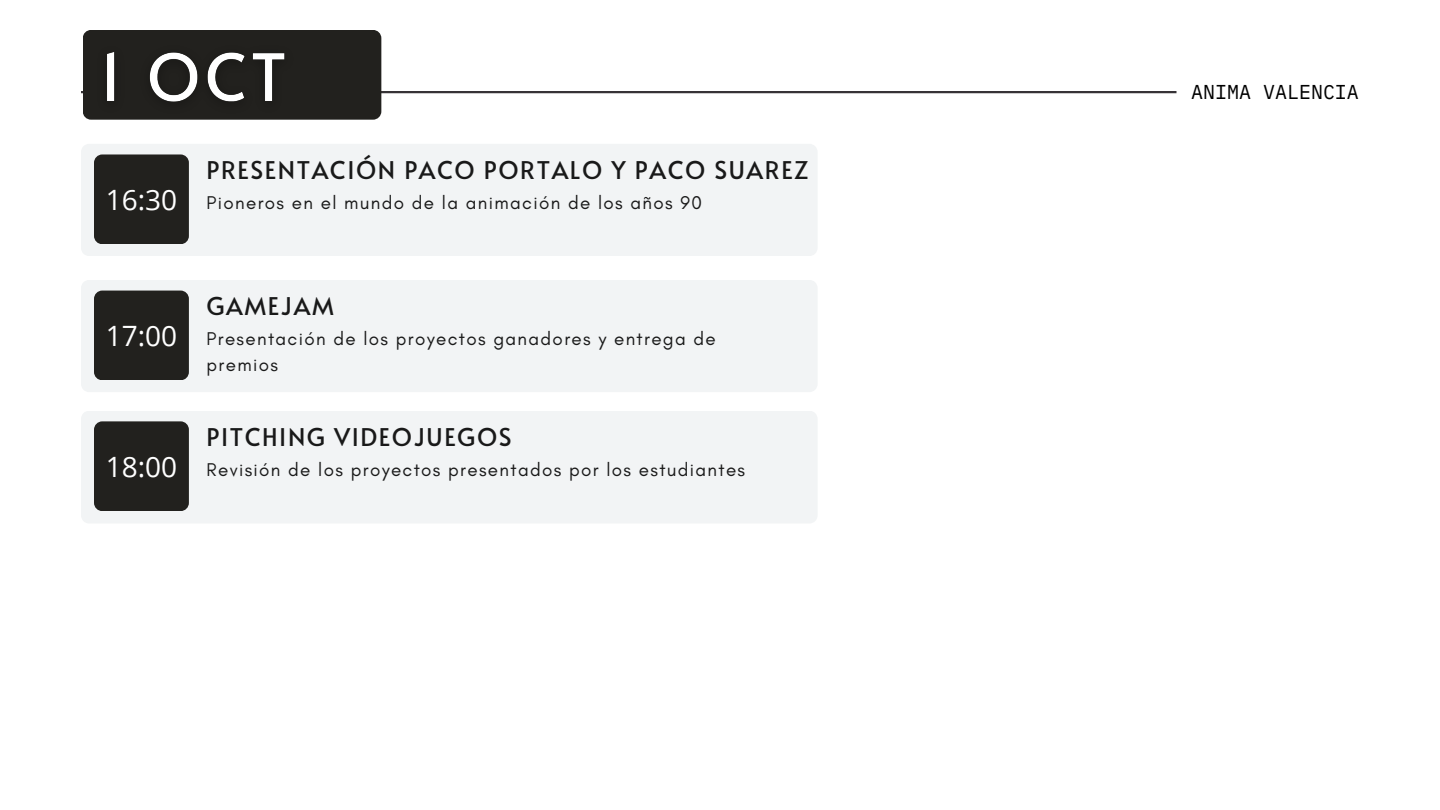
<style>
.page{position:relative;width:1440px;height:810px;background:#fff}
.page>*{position:absolute;margin:0;border:0;box-sizing:border-box;transform-origin:0 0}
.t1{font:28px "Open Sans";color:#fff}
.t2{font:24.4px "Alata";letter-spacing:.065em;color:#191919}
.t3{font:20px "IBM Plex Mono";color:#000}
.t4{font:18.8px/25.9px "Glacial Indifference";letter-spacing:.07em;color:#191919}
</style>
<div class="page">
<div style="left:81px;top:144px;width:736px;height:112px;background:#f2f4f5"></div>
<hr style="left:81px;top:91px;width:1096px;height:2px;background:#363336">
<div style="left:83px;top:30px;width:298px;height:90px;background:#22211e;border-radius:8px"></div>
<img style="left:91px;top:52px;width:210px;height:68px">
<div style="left:94px;top:154px;width:95px;height:90px;background:#22211e;border-radius:8px"></div>
<div style="left:81px;top:280px;width:736px;height:112px;background:#f2f4f5"></div>
<div style="left:94px;top:291px;width:95px;height:89px;background:#22211e;border-radius:8px"></div>
<div style="left:81px;top:411px;width:736px;height:112px;background:#f2f4f5"></div>
<div style="left:94px;top:421px;width:95px;height:90px;background:#22211e;border-radius:8px"></div>
<h4 class="t3" style="left:1191px;top:79px;width:169px">ANIMA VALENCIA</h4>
<p class="t2" style="left:207px;top:152px;width:603px">PRESENTACIÓN PACO PORTALO Y PACO SUAREZ</p>
<h3 class="t1" style="left:106px;top:180px;width:73px">16:30</h3>
<h2 class="t4" style="left:207px;top:190px;width:497px">Pioneros en el mundo de la animación de los años 90</h2>
<h3 class="t2" style="left:207px;top:288px;width:129px">GAMEJAM</h3>
<p class="t1" style="left:106px;top:316px;width:73px">17:00</p>
<h2 class="t4" style="left:207px;top:326px;width:511px">Presentación de los proyectos ganadores y entrega de premios</h2>
<h3 class="t2" style="left:207px;top:419px;width:307px">PITCHING VIDEOJUEGOS</h3>
<p class="t1" style="left:106px;top:447px;width:73px">18:00</p>
<h2 class="t4" style="left:207px;top:457px;width:540px">Revisión de los proyectos presentados por los estudiantes</h2>
</div>
